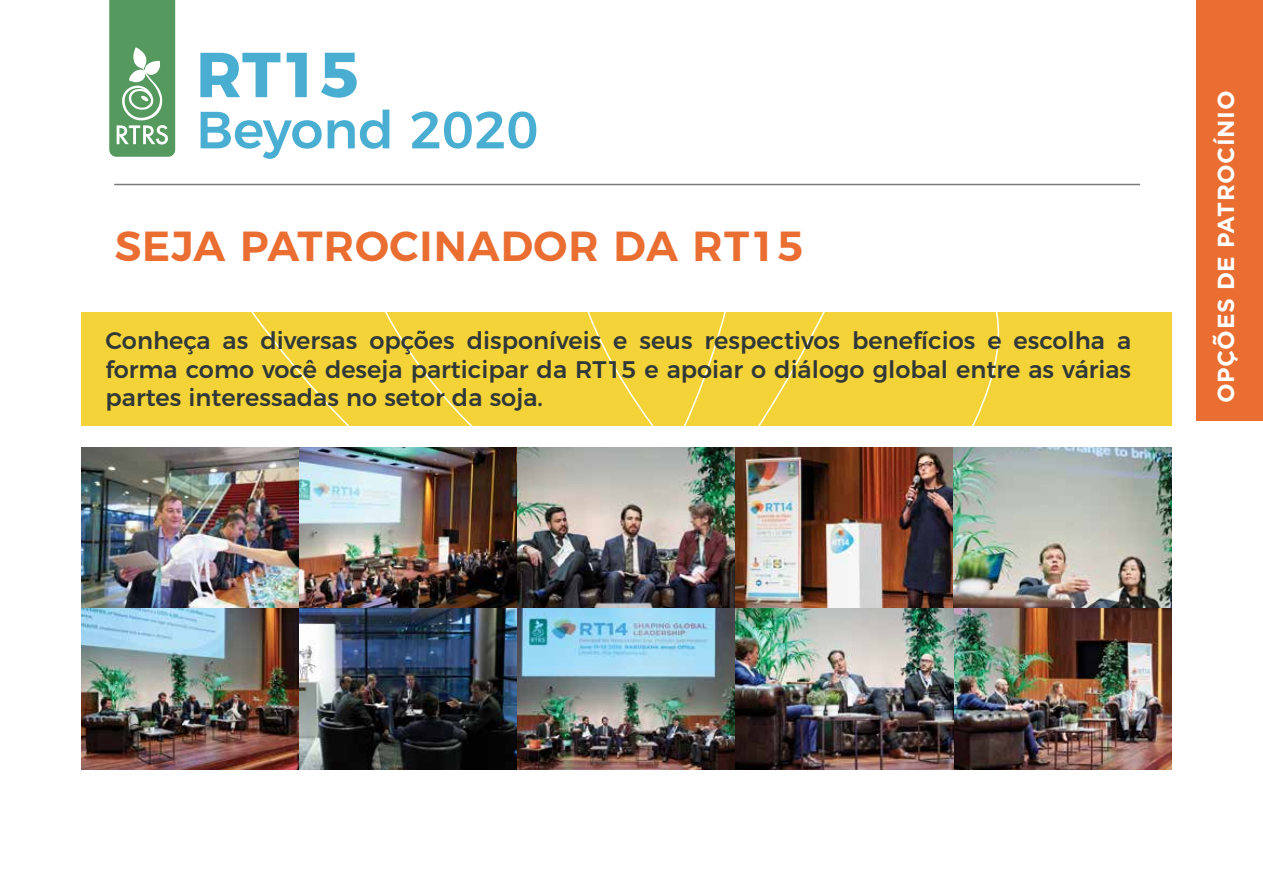
<style>
.page{position:relative;width:1263px;height:893px;background:#fff}
.page>*{position:absolute;margin:0;border:0;box-sizing:border-box;transform-origin:0 0}
.t1{font:700 63.3px "Montserrat";color:#49aed1}
.t2{font:500 52.2px "Montserrat";color:#49aed1}
.t3{font:600 42px "Montserrat";letter-spacing:.025em;color:#ea6e32}
.t4{font:500 24px/28.8px "Montserrat";color:#303838;text-align:justify}
.t5{font:700 23.25px "Gotham";letter-spacing:.025em;color:#fff}
</style>
<div class="page">
<div style="left:1196px;top:0;width:67px;height:421px;background:#ea6e32"></div>
<div style="left:81px;top:313px;width:1091px;height:113px;background:#f4d339"></div>
<svg style="left:194px;top:312px;width:170px;height:114px"></svg>
<svg style="left:743px;top:312px;width:260px;height:114px"></svg>
<svg style="left:364px;top:312px;width:379px;height:114px"></svg>
<img style="left:81px;top:448px;width:1091px;height:321px">
<hr style="left:114px;top:184px;width:1026px;height:1px;background:#797b7b">
<svg style="left:109px;top:0;width:67px;height:157px;background:#6fa877"></svg>
<h1 class="t1" style="left:196px;top:23px;width:164px">RT15</h1>
<h2 class="t2" style="left:196px;top:88px;width:344px">Beyond 2020</h2>
<h3 class="t3" style="left:114px;top:212px;width:690px">SEJA PATROCINADOR DA RT15</h3>
<p class="t4" style="left:106px;top:324px;width:1027px">Conheça as diversas opções disponíveis e seus respectivos benefícios e escolha a forma como você deseja participar da RT15 e apoiar o diálogo global entre as várias partes interessadas no setor da soja.</p>
<p class="t5" style="left:1210px;top:403px;width:314px;rotate:-90deg">OPÇÕES DE PATROCÍNIO</p>
</div>
